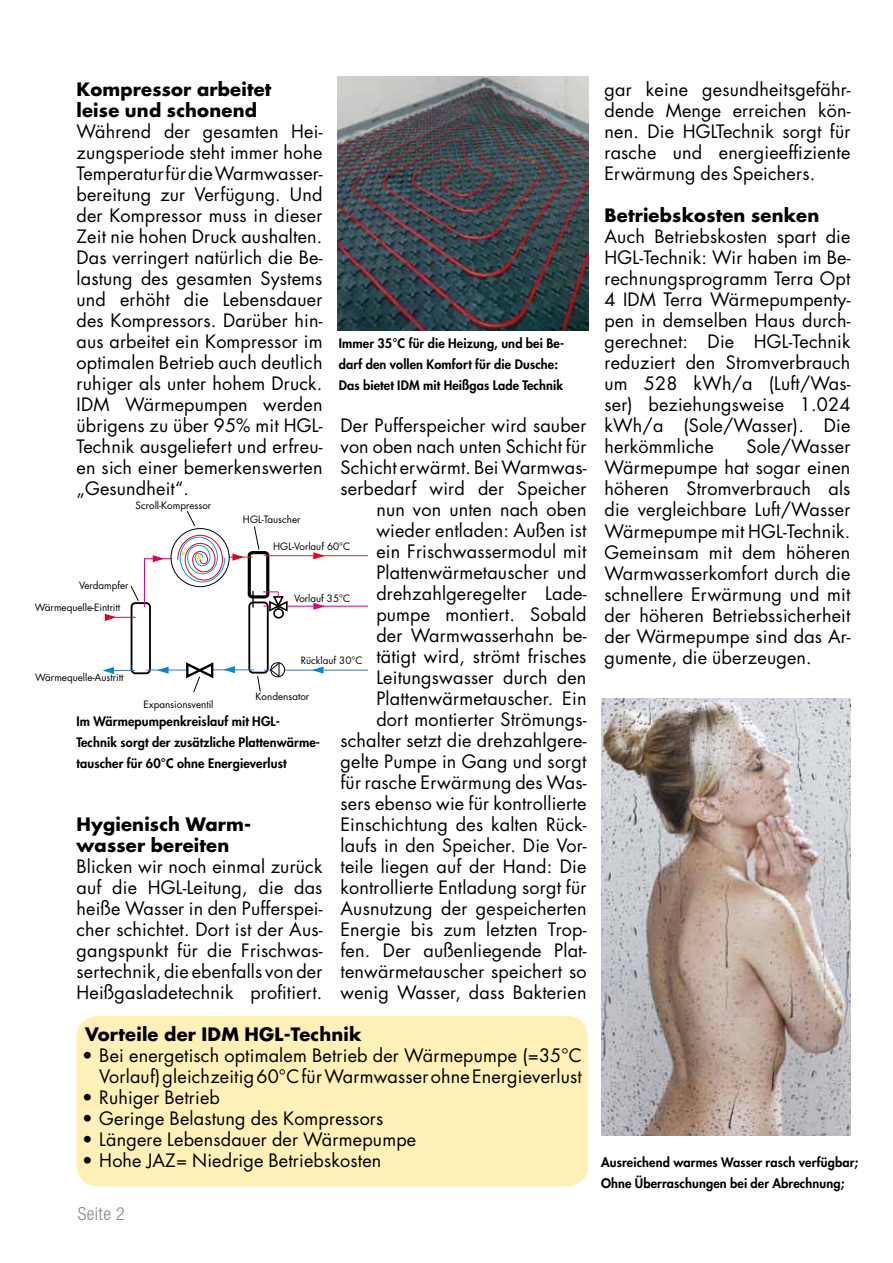
<style>
.page{position:relative;width:893px;height:1263px;background:#fff}
.page>*{position:absolute;margin:0;border:0;box-sizing:border-box;transform-origin:0 0}
.t1{font:18px/21px "Futura Std";letter-spacing:.01em;color:#000;text-align:justify}
.t2{font:700 18px/21px "Futura Std";letter-spacing:.01em;color:#000}
.t3{font:300 condensed 18px "Helvetica Neue";letter-spacing:.02em;color:#87888a}
.t4{font:800 12.75px/21px "Futura Std";letter-spacing:.01em;color:#000}
.t5{font:9.9px "Futura Std";color:#000}
.t6{font:9.9px "Futura";color:#000}
</style>
<div class="page">
<div style="left:248px;top:601px;width:21px;height:72px;border:2px solid #000;border-radius:4px"></div>
<hr style="left:264px;top:670px;width:104px;height:1px;background:#4475b5">
<hr style="left:264px;top:606px;width:104px;height:1px;background:#e2007a">
<div style="left:273px;top:608px;width:11px;height:10px;border:2px solid #000;border-radius:50%"></div>
<svg style="left:268px;top:662px;width:19px;height:15px"></svg>
<hr style="left:264px;top:555px;width:104px;height:1px;background:#e42322">
<div style="left:131px;top:602px;width:20px;height:72px;border:2px solid #000;border-radius:4px"></div>
<svg style="left:257px;top:676px;width:4px;height:15px"></svg>
<svg style="left:131px;top:586px;width:8px;height:15px"></svg>
<hr style="left:212px;top:669px;width:42px;height:1px;background:#4475b5">
<hr style="left:147px;top:670px;width:41px;height:1px;background:#4475b5">
<svg style="left:313px;top:666px;width:11px;height:8px"></svg>
<svg style="left:224px;top:666px;width:12px;height:8px"></svg>
<svg style="left:158px;top:666px;width:12px;height:8px"></svg>
<svg style="left:103px;top:666px;width:32px;height:9px"></svg>
<svg style="left:312px;top:602px;width:12px;height:8px"></svg>
<svg style="left:312px;top:552px;width:12px;height:8px"></svg>
<svg style="left:144px;top:554px;width:27px;height:9px"></svg>
<hr style="left:144px;top:559px;width:1px;height:48px;background:#e2007a">
<svg style="left:104px;top:613px;width:32px;height:9px"></svg>
<svg style="left:177px;top:511px;width:112px;height:102px"></svg>
<svg style="left:184px;top:662px;width:31px;height:30px"></svg>
<img style="left:601px;top:699px;width:249px;height:437px">
<img style="left:338px;top:77px;width:250px;height:253px">
<div style="left:77px;top:1016px;width:511px;height:170px;background:#fff0b7;border-radius:21px"></div>
<p class="t2" style="left:77px;top:79px;width:196px">Kompressor arbeitet leise und schonend</p>
<p class="t1" style="left:77px;top:121px;width:247px">Während der gesamten Hei&shy;zungsperiode steht immer hohe Temperatur für die Warmwasser&shy;bereitung zur Verfügung. Und der Kompressor muss in dieser Zeit nie hohen Druck aushalten.<br>Das verringert natürlich die Be&shy;lastung des gesamten Systems und erhöht die Lebensdauer des Kompressors. Darüber hin&shy;aus arbeitet ein Kompressor im optimalen Betrieb auch deutlich ruhiger als unter hohem Druck.<br>IDM Wärmepumpen werden übrigens zu über 95% mit HGL-Technik ausgeliefert und erfreu&shy;en sich einer bemerkenswerten „Gesundheit“.</p>
<p class="t4" style="left:339px;top:333px;width:227px">Immer 35°C für die Heizung, und bei Be&shy;darf den vollen Komfort für die Dusche:<br>Das bietet IDM mit Heißgas Lade Technik</p>
<p class="t1" style="left:340px;top:415px;width:247px;text-align:right">Der Pufferspeicher wird sauber von oben nach unten Schicht für<br>Schicht erwärmt. Bei Warmwas&shy;serbedarf wird der Speicher nun von unten nach oben wieder entladen: Außen ist<br>ein Frischwassermodul mit<br>Plattenwärmetauscher und drehzahlgeregelter Lade&shy;pumpe montiert. Sobald<br>der Warmwasserhahn be&shy;tätigt wird, strömt frisches<br>Leitungswasser durch den<br>Plattenwärmetauscher. Ein dort montierter Strömungs&shy;schalter setzt die drehzahlgere&shy;gelte Pumpe in Gang und sorgt für rasche Erwärmung des Was&shy;sers ebenso wie für kontrollierte<br>Einschichtung des kalten Rück&shy;laufs in den Speicher. Die Vor&shy;teile liegen auf der Hand: Die kontrollierte Entladung sorgt für<br>Ausnutzung der gespeicherten<br>Energie bis zum letzten Trop&shy;fen. Der außenliegende Plat&shy;tenwärmetauscher speichert so wenig Wasser, dass Bakterien</p>
<p class="t5" style="left:136px;top:499px;width:77px">Scroll-Kompressor</p>
<p class="t6" style="left:243px;top:512px;width:59px">HGL-Tauscher</p>
<p class="t5" style="left:273px;top:540px;width:79px">HGL-Vorlauf 60°C</p>
<p class="t5" style="left:79px;top:578px;width:51px">Verdampfer</p>
<p class="t5" style="left:294px;top:592px;width:58px">Vorlauf 35°C</p>
<p class="t5" style="left:35px;top:601px;width:87px">Wärmequelle-Eintritt</p>
<p class="t5" style="left:301px;top:654px;width:63px">Rücklauf 30°C</p>
<p class="t5" style="left:35px;top:671px;width:90px">Wärmequelle-Austritt</p>
<p class="t5" style="left:256px;top:690px;width:55px">Kondensator</p>
<p class="t5" style="left:143px;top:698px;width:72px">Expansionsventil</p>
<p class="t4" style="left:77px;top:711px;width:245px">Im Wärmepumpenkreislauf mit HGL-<br>Technik sorgt der zusätzliche Plattenwärme&shy;tauscher für 60°C ohne Energieverlust</p>
<p class="t2" style="left:77px;top:814px;width:176px">Hygienisch Warm&shy;wasser bereiten</p>
<p class="t1" style="left:77px;top:856px;width:247px">Blicken wir noch einmal zurück auf die HGL-Leitung, die das heiße Wasser in den Pufferspei&shy;cher schichtet. Dort ist der Aus&shy;gangspunkt für die Frischwas&shy;sertechnik, die ebenfalls von der Heißgasladetechnik profitiert.</p>
<p class="t2" style="left:85px;top:1024px;width:278px">Vorteile der IDM HGL-Technik</p>
<p class="t1" style="left:82px;top:1045px;width:501px;text-align:right">• Bei energetisch optimalem Betrieb der Wärmepumpe (=35°C<br>Vorlauf) gleichzeitig 60°C für Warmwasser ohne Energieverlust</p>
<p class="t1" style="left:82px;top:1087px;width:139px">• Ruhiger Betrieb</p>
<p class="t1" style="left:82px;top:1108px;width:303px">• Geringe Belastung des Kompressors</p>
<p class="t1" style="left:82px;top:1129px;width:335px">• Längere Lebensdauer der Wärmepumpe</p>
<p class="t1" style="left:82px;top:1150px;width:301px">• Hohe JAZ= Niedrige Betriebskosten</p>
<p class="t3" style="left:78px;top:1203px;width:48px">Seite 2</p>
<p class="t1" style="left:604px;top:79px;width:247px">gar keine gesundheitsgefähr&shy;dende Menge erreichen kön&shy;nen. Die HGLTechnik sorgt für rasche und energieeffiziente Erwärmung des Speichers.</p>
<p class="t2" style="left:604px;top:205px;width:216px">Betriebskosten senken</p>
<p class="t1" style="left:604px;top:226px;width:247px">Auch Betriebskosten spart die HGL-Technik: Wir haben im Be&shy;rechnungsprogramm Terra Opt 4 IDM Terra Wärmepumpenty&shy;pen in demselben Haus durch&shy;gerechnet: Die HGL-Technik reduziert den Stromverbrauch um 528 kWh/a (Luft/Was&shy;ser) beziehungsweise 1.024 kWh/a (Sole/Wasser). Die herkömmliche</p>
<p class="t1" style="left:604px;top:436px;width:247px;text-indent:142px">Sole/Wasser Wärmepumpe hat sogar einen höheren Stromverbrauch als die vergleichbare Luft/Wasser Wärmepumpe mit HGL-Technik.<br>Gemeinsam mit dem höheren Warmwasserkomfort durch die schnellere Erwärmung und mit der höheren Betriebssicherheit der Wärmepumpe sind das Ar&shy;gumente, die überzeugen.</p>
<p class="t4" style="left:601px;top:1152px;width:259px">Ausreichend warmes Wasser rasch verfügbar;<br>Ohne Überraschungen bei der Abrechnung;</p>
</div>
